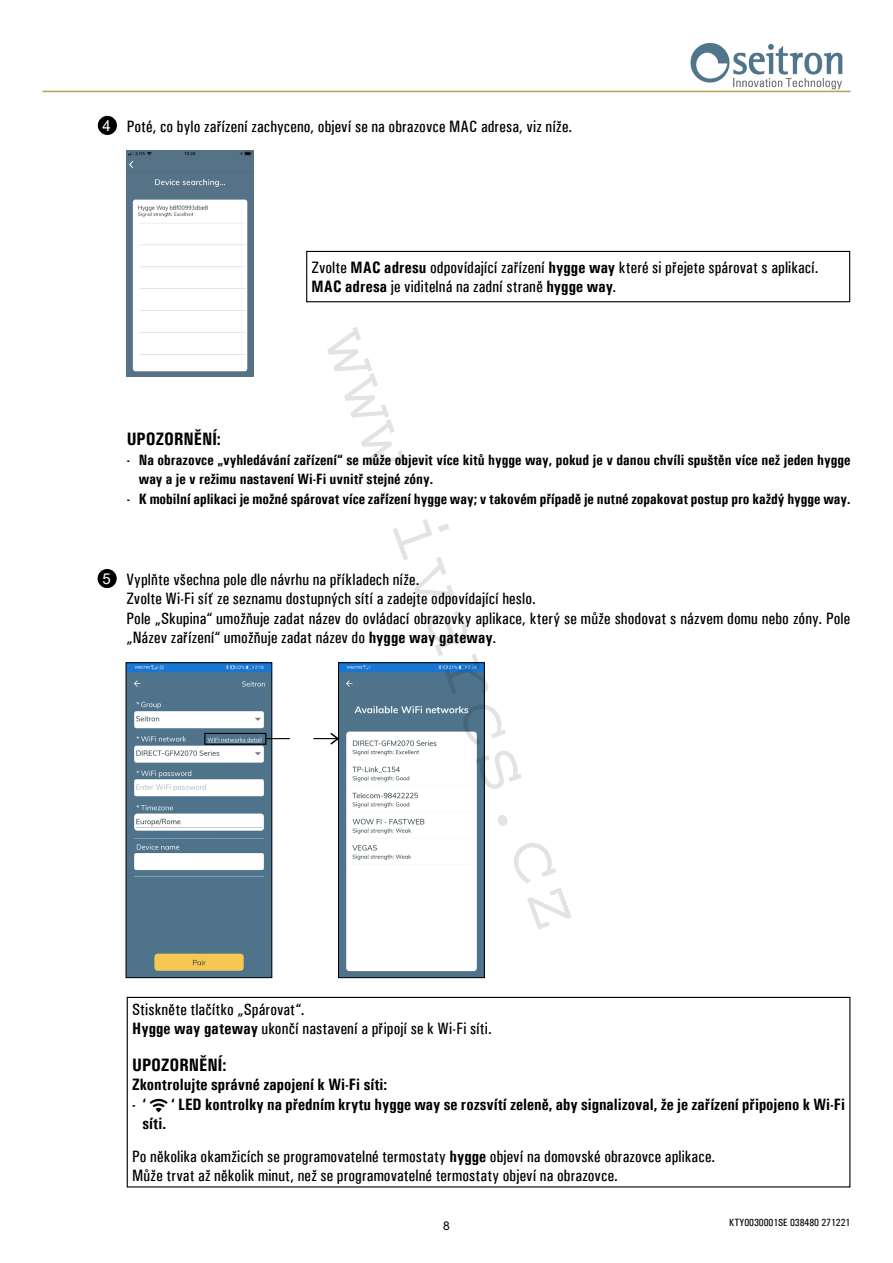
<style>
.page{position:relative;width:893px;height:1263px;background:#fff}
.page>*{position:absolute;margin:0;border:0;box-sizing:border-box;transform-origin:0 0}
.t1{font:81.9px "Courier";color:rgb(0 0 0/.11)}
.t2{font:700 condensed 18px "Univers";color:#000}
.t3{font:500 condensed 16.5px/19.5px "Univers";letter-spacing:.01em;color:#000}
.t4{font:700 condensed 16.5px "Univers";color:#000}
.t5{font:700 condensed 15px/19.5px "Univers";color:#000}
.t6{font:15px "Arial";color:#fff}
.t7{font:12px "Arial";color:#000}
.t8{font:500 condensed 10.5px "Univers";color:#000}
.s1{font-family:"Arial";font-weight:400;font-stretch:normal;font-size:15px;color:#fff}
.s2{font-weight:700}
</style>
<div class="page">
<img style="left:686px;top:42px;width:164px;height:49px">
<hr style="left:43px;top:91px;width:807px;height:1px;background:#ba9f4d">
<div style="left:306px;top:251px;width:544px;height:51px;border:1px solid #000"></div>
<div style="left:98px;top:116px;width:19px;height:19px;background:#000;border-radius:50%"></div>
<svg style="left:150px;top:1099px;width:18px;height:13px"></svg>
<div style="left:127px;top:997px;width:723px;height:190px;border:1px solid #000"></div>
<div style="left:98px;top:569px;width:19px;height:19px;background:#000;border-radius:50%"></div>
<img style="left:127px;top:151px;width:127px;height:226px">
<img style="left:137px;top:202px;width:72px;height:10px">
<img style="left:128px;top:664px;width:142px;height:312px">
<div style="left:126px;top:662px;width:146px;height:316px;border:1px solid #000"></div>
<img style="left:340px;top:664px;width:143px;height:312px">
<div style="left:338px;top:662px;width:147px;height:316px;border:1px solid #000"></div>
<div style="left:204px;top:733px;width:62px;height:12px;border:1px solid #000"></div>
<svg style="left:266px;top:731px;width:75px;height:15px"></svg>
<div style="left:136px;top:855px;width:51px;height:12px;background:#fff"></div>
<p class="t3" style="left:103px;top:116px;width:471px"><span class="s1">4</span> Poté, co bylo zařízení zachyceno, objeví se na obrazovce MAC adresa, viz níže.</p>
<p class="t6" style="left:102px;top:568px;width:10px">5</p>
<p class="t3" style="left:312px;top:257px;width:508px">Zvolte <span class="s2">MAC adresu</span> odpovídající zařízení <span class="s2">hygge way</span> které si přejete spárovat s aplikací.<br><span class="s2">MAC adresa</span> je viditelná na zadní straně <span class="s2">hygge way</span>.</p>
<h1 class="t1" style="left:388px;top:313px;width:640px;rotate:70deg">www.ivarcs.cz</h1>
<p class="t2" style="left:127px;top:428px;width:96px">UPOZORNĚNÍ:</p>
<p class="t5" style="left:139px;top:450px;width:713px;text-indent:-12px">- Na obrazovce „vyhledávání zařízení“ se může objevit více kitů hygge way, pokud je v danou chvíli spuštěn více než jeden hygge way a je v režimu nastavení Wi-Fi uvnitř stejné zóny.</p>
<p class="t5" style="left:127px;top:489px;width:725px">- K mobilní aplikaci je možné spárovat více zařízení hygge way; v takovém případě je nutné zopakovat postup pro každý hygge way.</p>
<p class="t3" style="left:126px;top:569px;width:725px">Vyplňte všechna pole dle návrhu na příkladech níže.<br>Zvolte Wi-Fi síť ze seznamu dostupných sítí a zadejte odpovídající heslo.<br>Pole „Skupina“ umožňuje zadat název do ovládací obrazovky aplikace, který se může shodovat s názvem domu nebo zóny. Pole „Název zařízení“ umožňuje zadat název do <span class="s2">hygge way gateway</span>.</p>
<p class="t3" style="left:132px;top:999px;width:361px">Stiskněte tlačítko „Spárovat“.<br><span class="s2">Hygge way gateway</span> ukončí nastavení a připojí se k Wi-Fi síti.</p>
<p class="t2" style="left:132px;top:1054px;width:96px">UPOZORNĚNÍ:</p>
<p class="t4" style="left:132px;top:1074px;width:257px">Zkontrolujte správné zapojení k Wi-Fi síti:</p>
<p class="t4" style="left:132px;top:1094px;width:16px">- ‘</p>
<p class="t4" style="left:171px;top:1094px;width:675px">‘ LED kontrolky na předním krytu hygge way se rozsvítí zeleně, aby signalizoval, že je zařízení připojeno k Wi-Fi</p>
<p class="t3" style="left:132px;top:1107px;width:585px;line-height:32.2px;text-indent:10px"><span class="s2">síti.<br></span>Po několika okamžicích se programovatelné termostaty <span class="s2">hygge</span> objeví na domovské obrazovce aplikace.</p>
<p class="t3" style="left:132px;top:1166px;width:487px">Může trvat až několik minut, než se programovatelné termostaty objeví na obrazovce.</p>
<p class="t7" style="left:443px;top:1217px;width:8px">8</p>
<p class="t8" style="left:729px;top:1216px;width:123px">KTY0030001SE 038480 271221</p>
</div>
